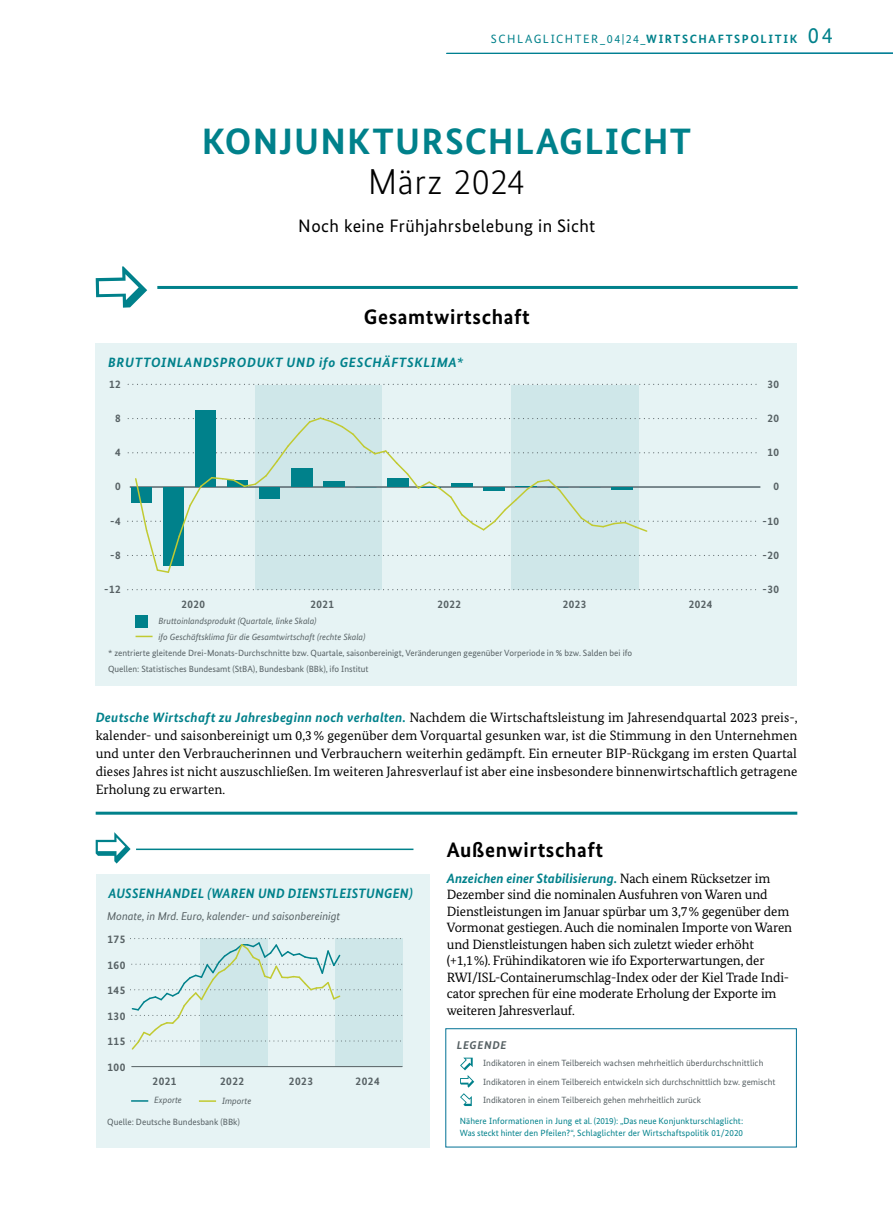
<style>
.page{position:relative;width:893px;height:1212px;background:#fff}
.page>*{position:absolute;margin:0;border:0;box-sizing:border-box;transform-origin:0 0}
.t1{font:700 36.75px "Bundes Sans";letter-spacing:.035em;color:#00818b}
.t2{font:300 36px "Bundes Sans";letter-spacing:.015em;color:#000}
.t3{font:700 21px "Bundes Sans";letter-spacing:.03em;color:#000}
.t4{font:18px "Bundes Sans";letter-spacing:.02em;color:#000}
.t5{font:italic 700 13.65px "Bundes Sans";letter-spacing:.02em;color:#00818b;scale:.96 1}
.t6{font:13.5px/16.5px "Bundes Serif";letter-spacing:-.01em;color:#000;text-align:justify}
.t7{font:italic 700 13.5px "Bundes Sans";color:#00818b}
.t8{font:italic 700 13.5px "Bundes Sans";letter-spacing:.05em;color:#00818b}
.t9{font:12px "Bundes Sans";letter-spacing:.13em;color:#00818b}
.t10{font:italic 11.4px "Bundes Sans";color:#576164}
.t11{font:700 11.4px "Bundes Sans";letter-spacing:.04em;color:#576164}
.t12{font:700 11.25px "Bundes Sans";letter-spacing:.04em;color:#576164}
.t13{font:italic 700 11.25px "Bundes Sans";letter-spacing:.06em;color:#576164}
.t14{font:9.15px "Bundes Sans";color:#576164}
.t15{font:italic 9.15px "Bundes Sans";color:#576164}
.t16{font:9px/18.5px "Bundes Sans";color:#576164}
.t17{font:9px/12px "Bundes Sans";letter-spacing:.01em;color:#00818b}
.t18{font:italic 9px/15.9px "Bundes Sans";color:#576164}
.s1{font-weight:700}
.s2{font-size:22.5px}
.s3{font-family:"Bundes Sans";font-weight:700;font-style:italic;color:#00818b}
.s4{font-family:"Bundes Serif";font-weight:400;font-style:normal;color:#000}
</style>
<div class="page">
<div style="left:95px;top:344px;width:702px;height:342px;background:#e6f3f4"></div>
<div style="left:255px;top:385px;width:126px;height:204px;background:#cfe7e9"></div>
<div style="left:511px;top:385px;width:127px;height:204px;background:#cfe7e9"></div>
<svg style="left:136px;top:636px;width:17px;height:1px"></svg>
<div style="left:135px;top:615px;width:13px;height:13px;background:#00818b"></div>
<svg style="left:128px;top:589px;width:629px;height:1px"></svg>
<hr style="left:130px;top:487px;width:630px;height:1px;background:#57666d">
<svg style="left:128px;top:384px;width:629px;height:1px"></svg>
<div style="left:195px;top:411px;width:10px;height:76px;background:#00818b"></div>
<div style="left:205px;top:411px;width:11px;height:76px;background:#00818b"></div>
<svg style="left:128px;top:416px;width:631px;height:158px"></svg>
<hr style="left:96px;top:812px;width:701px;height:3px;background:#00818b">
<hr style="left:157px;top:286px;width:641px;height:3px;background:#00818b">
<div style="left:445px;top:1028px;width:352px;height:119px;border:1px solid #007194"></div>
<svg style="left:460px;top:1057px;width:14px;height:49px"></svg>
<svg style="left:96px;top:266px;width:51px;height:42px"></svg>
<hr style="left:446px;top:53px;width:447px;height:1px;background:#00818b">
<div style="left:96px;top:874px;width:333px;height:273px;background:#e6f3f4"></div>
<div style="left:200px;top:938px;width:68px;height:129px;background:#cfe7e9"></div>
<div style="left:335px;top:938px;width:67px;height:129px;background:#cfe7e9"></div>
<hr style="left:132px;top:1066px;width:270px;height:1px;background:#576164">
<svg style="left:130px;top:938px;width:272px;height:112px"></svg>
<svg style="left:199px;top:1100px;width:17px;height:2px"></svg>
<svg style="left:131px;top:1100px;width:17px;height:2px"></svg>
<hr style="left:136px;top:848px;width:277px;height:2px;background:#00818b">
<svg style="left:96px;top:832px;width:35px;height:31px"></svg>
<p class="t9" style="left:491px;top:32px;width:344px">SCHLAGLICHTER_04|24_<span class="s1">WIRTSCHAFTSPOLITIK</span> <span class="s2">04</span></p>
<h1 class="t1" style="left:202px;top:120px;width:491px">KONJUNKTURSCHLAGLICHT</h1>
<h2 class="t2" style="left:368px;top:162px;width:159px">März 2024</h2>
<h3 class="t4" style="left:298px;top:215px;width:298px">Noch keine Frühjahrsbelebung in Sicht</h3>
<h3 class="t3" style="left:364px;top:305px;width:168px">Gesamtwirtschaft</h3>
<p class="t8" style="left:108px;top:355px;width:357px">BRUTTOINLANDSPRODUKT UND ifo GESCHÄFTSKLIMA*</p>
<p class="t12" style="left:109px;top:377px;width:13px">12</p>
<p class="t12" style="left:115px;top:411px;width:7px">8</p>
<p class="t12" style="left:115px;top:446px;width:7px">4</p>
<p class="t12" style="left:115px;top:480px;width:7px">0</p>
<p class="t12" style="left:110px;top:514px;width:12px">-4</p>
<p class="t12" style="left:110px;top:548px;width:12px">-8</p>
<p class="t12" style="left:104px;top:583px;width:18px">-12</p>
<p class="t12" style="left:182px;top:597px;width:25px">2020</p>
<p class="t12" style="left:310px;top:597px;width:25px">2021</p>
<p class="t12" style="left:437px;top:597px;width:25px">2022</p>
<p class="t12" style="left:563px;top:597px;width:25px">2023</p>
<p class="t12" style="left:689px;top:597px;width:25px">2024</p>
<p class="t18" style="left:158px;top:613px;width:208px">Bruttoinlandsprodukt (Quartale, linke Skala)<br>ifo Geschäftsklima für die Gesamtwirtschaft (rechte Skala)</p>
<p class="t16" style="left:108px;top:644px;width:526px">* zentrierte gleitende Drei-Monats-Durchschnitte bzw. Quartale, saisonbereinigt, Veränderungen gegenüber Vorperiode in % bzw. Salden bei ifo</p>
<p class="t16" style="left:108px;top:660px;width:262px">Quellen: Statistisches Bundesamt (StBA), Bundesbank (BBk), ifo Institut</p>
<p class="t12" style="left:767px;top:377px;width:13px">30</p>
<p class="t12" style="left:767px;top:411px;width:13px">20</p>
<p class="t12" style="left:767px;top:446px;width:13px">10</p>
<p class="t12" style="left:773px;top:480px;width:7px">0</p>
<p class="t12" style="left:763px;top:514px;width:18px">-10</p>
<p class="t12" style="left:763px;top:548px;width:18px">-20</p>
<p class="t12" style="left:763px;top:582px;width:18px">-30</p>
<p class="t6" style="left:96px;top:708px;width:703px;line-height:18px"><span class="s3">Deutsche Wirtschaft zu Jahresbeginn noch verhalten.</span> Nachdem die Wirtschaftsleistung im Jahresendquartal 2023 preis-, kalender- und saisonbereinigt um 0,3% gegenüber dem Vorquartal gesunken war, ist die Stimmung in den Unternehmen und unter den Verbraucherinnen und Verbrauchern weiterhin gedämpft. Ein erneuter BIP-Rückgang im ersten Quartal dieses Jahres ist nicht auszuschließen. Im weiteren Jahresverlauf ist aber eine insbesondere binnenwirtschaftlich getragene Erholung zu erwarten.</p>
<p class="t5" style="left:108px;top:885px;width:318px">AUSSENHANDEL (WAREN UND DIENSTLEISTUNGEN)</p>
<p class="t10" style="left:107px;top:909px;width:235px">Monate, in Mrd. Euro, kalender- und saisonbereinigt</p>
<p class="t11" style="left:107px;top:932px;width:19px">175</p>
<p class="t11" style="left:107px;top:958px;width:19px">160</p>
<p class="t11" style="left:107px;top:983px;width:19px">145</p>
<p class="t11" style="left:107px;top:1009px;width:19px">130</p>
<p class="t11" style="left:107px;top:1034px;width:19px">115</p>
<p class="t11" style="left:107px;top:1060px;width:19px">100</p>
<p class="t11" style="left:153px;top:1073px;width:26px">2021</p>
<p class="t11" style="left:220px;top:1073px;width:26px">2022</p>
<p class="t11" style="left:289px;top:1073px;width:26px">2023</p>
<p class="t11" style="left:356px;top:1073px;width:26px">2024</p>
<p class="t15" style="left:154px;top:1094px;width:29px">Exporte</p>
<p class="t15" style="left:222px;top:1095px;width:31px">Importe</p>
<p class="t14" style="left:107px;top:1116px;width:134px">Quelle: Deutsche Bundesbank (BBk)</p>
<h3 class="t3" style="left:447px;top:838px;width:158px">Außenwirtschaft</h3>
<p class="t7" style="left:447px;top:870px;width:325px">Anzeichen einer Stabilisierung. <span class="s4">Nach einem Rücksetzer im</span></p>
<p class="t6" style="left:447px;top:886px;width:347px;text-align:left">Dezember sind die nominalen Ausfuhren von Waren und Dienstleistungen im Januar spürbar um 3,7% gegenüber dem Vormonat gestiegen. Auch die nominalen Importe von Waren und Dienstleistungen haben sich zuletzt wieder erhöht (+1,1%). Frühindikatoren wie ifo Exporterwartungen, der RWI/ISL-Containerumschlag-Index oder der Kiel Trade Indi&shy;cator sprechen für eine moderate Erholung der Exporte im weiteren Jahresverlauf.</p>
<p class="t13" style="left:457px;top:1038px;width:51px">LEGENDE</p>
<p class="t16" style="left:483px;top:1054px;width:294px">Indikatoren in einem Teilbereich wachsen mehrheitlich überdurchschnittlich<br>Indikatoren in einem Teilbereich entwickeln sich durchschnittlich bzw. gemischt<br>Indikatoren in einem Teilbereich gehen mehrheitlich zurück</p>
<p class="t17" style="left:460px;top:1115px;width:285px">Nähere Informationen in Jung et al. (2019): „Das neue Konjunkturschlaglicht:<br>Was steckt hinter den Pfeilen?“, Schlaglichter der Wirtschaftspolitik 01/2020</p>
</div>
